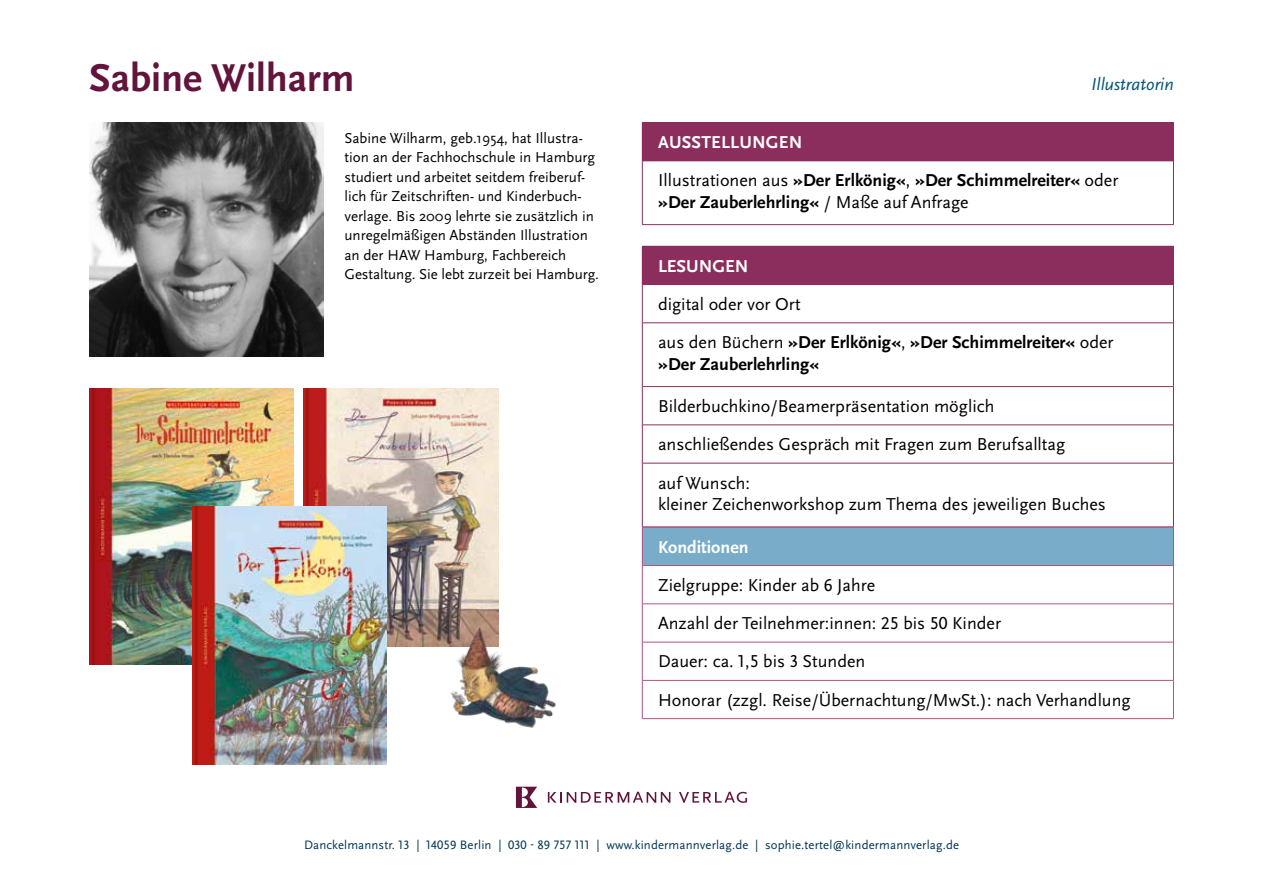
<style>
.page{position:relative;width:1263px;height:893px;background:#fff}
.page>*{position:absolute;margin:0;border:0;box-sizing:border-box;transform-origin:0 0}
.t1{font:700 40.5px "Scala Sans Pro";color:#63143c}
.t2{font:18px/38.2px "Scala Sans Pro";color:#000}
.t3{font:700 18px/38.1px "Scala Sans Pro";color:#000}
.t4{font:700 18px "Scala Sans Pro";color:#fff}
.t5{font:italic 18px "Scala Sans Pro";color:#005379}
.t6{font:15px/19.5px "Scala Sans Pro";color:#000}
.t7{font:12.75px "Scala Sans Pro";letter-spacing:.01em;color:#003656}
.s1{color:#fff}
.s2{font-weight:400}
.s3{font-weight:700}
</style>
<div class="page">
<svg style="left:516px;top:787px;width:21px;height:21px"></svg>
<svg style="left:548px;top:792px;width:122px;height:11px"></svg>
<svg style="left:679px;top:792px;width:68px;height:11px"></svg>
<img style="left:304px;top:388px;width:194px;height:258px">
<img style="left:89px;top:122px;width:234px;height:234px">
<div style="left:642px;top:123px;width:531px;height:38px;background:#8b2e5e"></div>
<hr style="left:642px;top:122px;width:532px;height:1px;background:#8b2e5e">
<hr style="left:642px;top:161px;width:531px;height:1px;background:#8b2e5e">
<hr style="left:642px;top:224px;width:532px;height:1px;background:#8b2e5e">
<hr style="left:1173px;top:123px;width:1px;height:38px;background:#8b2e5e">
<hr style="left:642px;top:161px;width:1px;height:63px;background:#8b2e5e">
<hr style="left:1173px;top:161px;width:1px;height:63px;background:#8b2e5e">
<div style="left:642px;top:246px;width:531px;height:39px;background:#8b2e5e"></div>
<hr style="left:642px;top:323px;width:531px;height:1px;background:#8b2e5e">
<hr style="left:642px;top:386px;width:531px;height:1px;background:#8b2e5e">
<hr style="left:642px;top:425px;width:531px;height:1px;background:#8b2e5e">
<hr style="left:642px;top:463px;width:531px;height:1px;background:#8b2e5e">
<hr style="left:1173px;top:246px;width:1px;height:39px;background:#8b2e5e">
<hr style="left:642px;top:285px;width:1px;height:38px;background:#8b2e5e">
<hr style="left:1173px;top:285px;width:1px;height:38px;background:#8b2e5e">
<hr style="left:642px;top:323px;width:1px;height:64px;background:#8b2e5e">
<hr style="left:1173px;top:323px;width:1px;height:64px;background:#8b2e5e">
<hr style="left:642px;top:387px;width:1px;height:38px;background:#8b2e5e">
<hr style="left:1173px;top:387px;width:1px;height:38px;background:#8b2e5e">
<hr style="left:642px;top:425px;width:1px;height:38px;background:#8b2e5e">
<hr style="left:1173px;top:425px;width:1px;height:38px;background:#8b2e5e">
<hr style="left:642px;top:463px;width:1px;height:64px;background:#8b2e5e">
<hr style="left:1173px;top:463px;width:1px;height:64px;background:#8b2e5e">
<div style="left:642px;top:527px;width:531px;height:39px;background:#79acc8"></div>
<hr style="left:642px;top:527px;width:532px;height:1px;background:#b55384">
<hr style="left:642px;top:565px;width:531px;height:1px;background:#b55384">
<hr style="left:642px;top:604px;width:531px;height:1px;background:#b55384">
<hr style="left:642px;top:642px;width:531px;height:1px;background:#b55384">
<hr style="left:642px;top:680px;width:531px;height:1px;background:#b55384">
<hr style="left:642px;top:718px;width:532px;height:1px;background:#b55384">
<hr style="left:642px;top:527px;width:1px;height:39px;background:#b55384">
<hr style="left:1173px;top:527px;width:1px;height:39px;background:#b55384">
<hr style="left:642px;top:566px;width:1px;height:38px;background:#b55384">
<hr style="left:1173px;top:566px;width:1px;height:38px;background:#b55384">
<hr style="left:642px;top:604px;width:1px;height:38px;background:#b55384">
<hr style="left:1173px;top:604px;width:1px;height:38px;background:#b55384">
<hr style="left:642px;top:642px;width:1px;height:38px;background:#b55384">
<hr style="left:1173px;top:642px;width:1px;height:38px;background:#b55384">
<hr style="left:642px;top:680px;width:1px;height:38px;background:#b55384">
<hr style="left:1173px;top:680px;width:1px;height:38px;background:#b55384">
<img style="left:89px;top:388px;width:204px;height:276px">
<img style="left:192px;top:507px;width:195px;height:258px">
<img style="left:435px;top:613px;width:121px;height:115px">
<h1 class="t1" style="left:89px;top:54px;width:267px">Sabine Wilharm</h1>
<p class="t6" style="left:344px;top:128px;width:256px">Sabine Wilharm, geb.1954, hat Illustra&shy;tion an der Fachhochschule in Hamburg studiert und arbeitet seitdem freiberuf&shy;lich für Zeitschriften- und Kinderbuch&shy;verlage. Bis 2009 lehrte sie zusätzlich in unregelmäßigen Abständen Illustration an der HAW Hamburg, Fachbereich Gestaltung. Sie lebt zurzeit bei Hamburg.</p>
<p class="t5" style="left:1091px;top:74px;width:84px">Illustratorin</p>
<p class="t3" style="left:658px;top:124px;width:462px"><span class="s1">AUSSTELLUNGEN<br></span><span class="s2">Illustrationen aus</span> »Der Erlkönig«<span class="s2">,</span> »Der Schimmelreiter« <span class="s2">oder</span></p>
<p class="t3" style="left:658px;top:183px;width:312px">»Der Zauberlehrling« <span class="s2">/ Maße auf Anfrage</span></p>
<p class="t4" style="left:658px;top:256px;width:92px">LESUNGEN</p>
<p class="t2" style="left:658px;top:285px;width:457px;line-height:38.7px">digital oder vor Ort<br>aus den Büchern <span class="s3">»Der Erlkönig«</span>, <span class="s3">»Der Schimmelreiter«</span> oder</p>
<p class="t3" style="left:658px;top:345px;width:163px">»Der Zauberlehrling«</p>
<p class="t2" style="left:658px;top:387px;width:409px">Bilderbuchkino/Beamerpräsentation möglich anschließendes Gespräch mit Fragen zum Berufsalltag auf Wunsch:</p>
<p class="t2" style="left:658px;top:485px;width:449px">kleiner Zeichenworkshop zum Thema des jeweiligen Buches</p>
<p class="t4" style="left:658px;top:537px;width:92px">Konditionen</p>
<p class="t2" style="left:658px;top:566px;width:474px">Zielgruppe: Kinder ab 6 Jahre<br>Anzahl der Teilnehmer:innen: 25 bis 50 Kinder<br>Dauer: ca. 1,5 bis 3 Stunden<br>Honorar (zzgl. Reise/Übernachtung/MwSt.): nach Verhandlung</p>
<p class="t7" style="left:304px;top:838px;width:656px">Danckelmannstr. 13 | 14059 Berlin | 030 - 89 757 111 | www.kindermannverlag.de | sophie.tertel@kindermannverlag.de</p>
</div>
